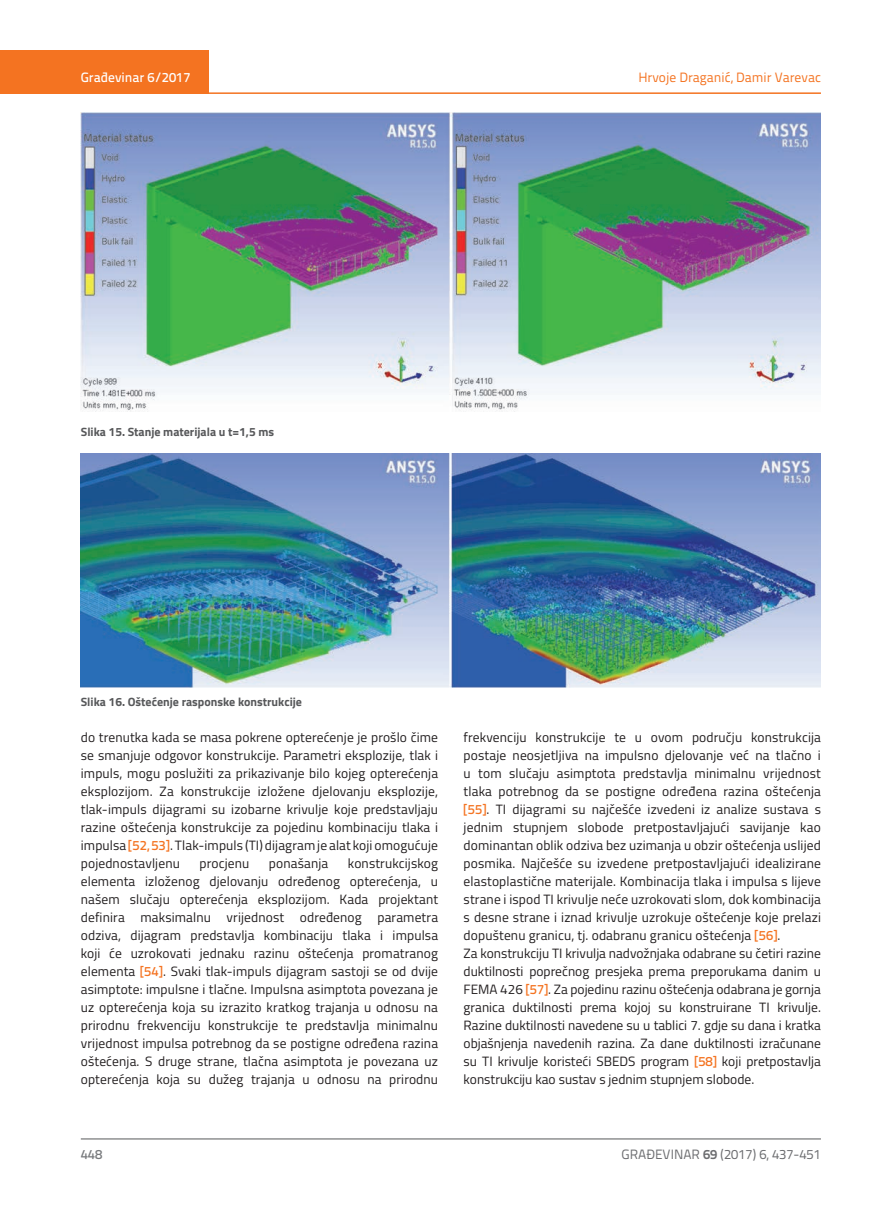
<style>
.page{position:relative;width:872px;height:1212px;background:#fff}
.page>*{position:absolute;margin:0;border:0;box-sizing:border-box;transform-origin:0 0}
.t1{font:13.5px/18px "Titillium";letter-spacing:.01em;color:#231f20;text-align:justify}
.t2{font:13.5px "Titillium Text 22 L";color:#6c6d70}
.t3{font:13.5px "Titillium Text 22 L";color:#f47321}
.t4{font:500 13.5px "Titillium Text 22 L";color:#fff}
.t5{font:500 13.5px "Titillium Text 22 L";color:#787a7d}
.t6{font:700 12px "Titillium";color:#57585a}
.s1{font-family:"Titillium Text 22 L";font-weight:500;color:#f47321}
.s2{font-weight:700}
</style>
<div class="page">
<div style="left:0;top:50px;width:208px;height:44px;background:#f47321"></div>
<hr style="left:0;top:92px;width:821px;height:2px;background:#f47321">
<hr style="left:81px;top:1139px;width:740px;height:1px;background:#57585a">
<img style="left:81px;top:454px;width:740px;height:233px">
<img style="left:81px;top:112px;width:740px;height:300px">
<p class="t4" style="left:81px;top:67px;width:111px">Građevinar 6/2017</p>
<p class="t3" style="left:638px;top:68px;width:184px">Hrvoje Draganić, Damir Varevac</p>
<p class="t6" style="left:81px;top:422px;width:195px">Slika 15. Stanje materijala u t=1,5 ms</p>
<p class="t6" style="left:81px;top:693px;width:223px">Slika 16. Oštećenje rasponske konstrukcije</p>
<p class="t1" style="left:81px;top:728px;width:359px">do trenutka kada se masa pokrene opterećenje je prošlo čime se smanjuje odgovor konstrukcije. Parametri eksplozije, tlak i impuls, mogu poslužiti za prikazivanje bilo kojeg opterećenja eksplozijom. Za konstrukcije izložene djelovanju eksplozije, tlak-impuls dijagrami su izobarne krivulje koje predstavljaju razine oštećenja konstrukcije za pojedinu kombinaciju tlaka i impulsa <span class="s1">[52, 53]</span>. Tlak-impuls (TI) dijagram je alat koji omogućuje pojednostavljenu</p>
<p class="t1" style="left:199px;top:854px;width:51px">procjenu</p>
<p class="t1" style="left:269px;top:854px;width:61px">ponašanja</p>
<p class="t1" style="left:81px;top:854px;width:359px;text-indent:267px">konstrukcijskog elementa izloženog djelovanju određenog opterećenja, u našem slučaju opterećenja eksplozijom. Kada projektant definira maksimalnu vrijednost određenog parametra odziva, dijagram predstavlja kombinaciju tlaka i impulsa koji će uzrokovati jednaku razinu oštećenja promatranog elementa <span class="s1">[54]</span>. Svaki tlak-impuls dijagram sastoji se od dvije asimptote: impulsne i tlačne. Impulsna asimptota povezana je uz opterećenja koja su izrazito kratkog trajanja u odnosu na prirodnu frekvenciju konstrukcije te predstavlja minimalnu vrijednost impulsa potrebnog da se postigne određena razina oštećenja. S druge strane, tlačna asimptota je povezana uz opterećenja koja su dužeg trajanja u odnosu na prirodnu</p>
<p class="t1" style="left:463px;top:728px;width:359px;text-align:left">frekvenciju konstrukcije te u ovom području konstrukcija postaje neosjetljiva na impulsno djelovanje već na tlačno i u tom slučaju asimptota predstavlja minimalnu vrijednost tlaka potrebnog da se postigne određena razina oštećenja <span class="s1">[55]</span>. TI dijagrami su najčešće izvedeni iz analize sustava s jednim stupnjem slobode pretpostavljajući savijanje kao dominantan oblik odziva bez uzimanja u obzir oštećenja uslijed posmika. Najčešće su izvedene pretpostavljajući idealizirane elastoplastične materijale. Kombinacija tlaka i impulsa s lijeve strane i ispod TI krivulje neće uzrokovati slom, dok kombinacija s desne strane i iznad krivulje uzrokuje oštećenje koje prelazi dopuštenu granicu, tj. odabranu granicu oštećenja <span class="s1">[56]</span>.<br>Za konstrukciju TI krivulja nadvožnjaka odabrane su četiri razine duktilnosti poprečnog presjeka prema preporukama danim u FEMA 426 <span class="s1">[57]</span>. Za pojedinu razinu oštećenja odabrana je gornja granica duktilnosti prema kojoj su konstruirane TI krivulje.<br>Razine duktilnosti navedene su u tablici 7. gdje su dana i kratka objašnjenja navedenih razina. Za dane duktilnosti izračunane su TI krivulje koristeći SBEDS program <span class="s1">[58]</span> koji pretpostavlja konstrukciju kao sustav s jednim stupnjem slobode.</p>
<p class="t5" style="left:81px;top:1144px;width:23px">448</p>
<p class="t2" style="left:621px;top:1144px;width:201px">GRAĐEVINAR <span class="s2">69</span> (2017) 6, 437-451</p>
</div>
